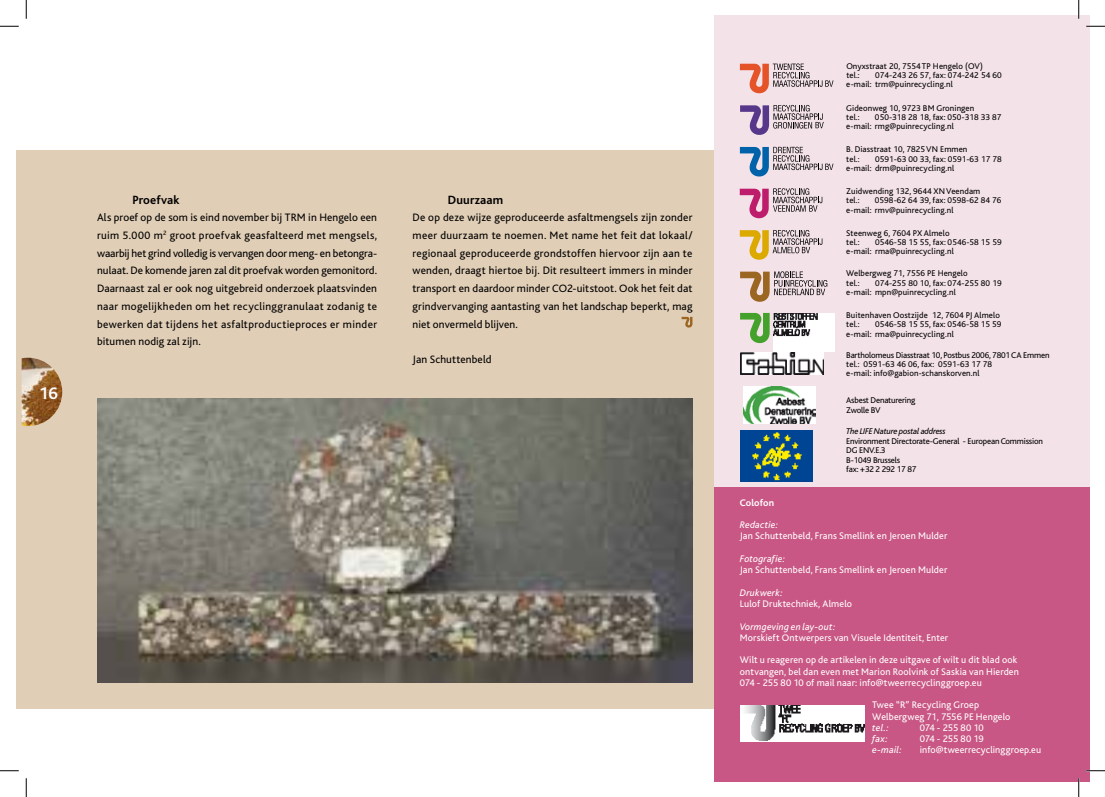
<style>
.page{position:relative;width:1105px;height:797px;background:#fff}
.page>*{position:absolute;margin:0;border:0;box-sizing:border-box;transform-origin:0 0}
.t1{font:700 17.5px "Bliss";color:#fff}
.t2{font:700 12.5px "Bliss";letter-spacing:.01em;color:#000}
.t3{font:11.25px/17.8px "Bliss";letter-spacing:.01em;color:#000;text-align:justify}
.t4{font:10px/11.2px "Bliss";letter-spacing:.01em;color:#fff}
.t5{font:italic 10px "Bliss";letter-spacing:.02em;color:#fff}
.t6{font:10px "Bliss";letter-spacing:-.01em;color:#fff}
.t7{font:10px "Bliss";letter-spacing:-.015em;color:#fff}
.t8{font:700 10px "Bliss";letter-spacing:.005em;color:#fff}
.t9{font:8.75px/9.4px "Bliss";letter-spacing:.01em;color:#000}
.t10{font:8.75px/9.4px "Bliss";letter-spacing:-.02em;color:#000}
.t11{font:italic 8.75px "Bliss";letter-spacing:-.02em;color:#000}
</style>
<div class="page">
<div style="left:16px;top:150px;width:1073px;height:559px;background:#e1ceb6"></div>
<div style="left:714px;top:16px;width:375px;height:500px;background:#f4e2e9"></div>
<div style="left:714px;top:487px;width:375px;height:294px;background:#c95785"></div>
<img style="left:740px;top:430px;width:72px;height:51px">
<img style="left:97px;top:398px;width:595px;height:284px">
<svg style="left:740px;top:147px;width:93px;height:30px"></svg>
<svg style="left:740px;top:63px;width:93px;height:31px"></svg>
<svg style="left:740px;top:188px;width:82px;height:31px"></svg>
<svg style="left:740px;top:105px;width:84px;height:30px"></svg>
<svg style="left:740px;top:230px;width:82px;height:30px"></svg>
<svg style="left:740px;top:271px;width:87px;height:78px"></svg>
<img style="left:740px;top:353px;width:84px;height:21px">
<img style="left:743px;top:386px;width:73px;height:37px">
<img style="left:774px;top:313px;width:61px;height:38px">
<img style="left:740px;top:705px;width:124px;height:36px">
<svg style="left:682px;top:317px;width:10px;height:11px"></svg>
<img style="left:22px;top:358px;width:40px;height:68px">
<svg style="left:0;top:25px;width:19px;height:2px"></svg>
<svg style="left:1086px;top:25px;width:19px;height:2px"></svg>
<svg style="left:0;top:770px;width:19px;height:1px"></svg>
<svg style="left:1086px;top:770px;width:19px;height:1px"></svg>
<svg style="left:25px;top:0;width:2px;height:19px"></svg>
<svg style="left:25px;top:778px;width:2px;height:19px"></svg>
<svg style="left:1078px;top:0;width:1px;height:19px"></svg>
<svg style="left:1078px;top:778px;width:1px;height:19px"></svg>
<h1 class="t1" style="left:39px;top:383px;width:20px">16</h1>
<h2 class="t2" style="left:133px;top:193px;width:49px">Proefvak</h2>
<p class="t3" style="left:97px;top:209px;width:281px">Als proef op de som is eind november bij TRM in Hengelo een ruim 5.000 m<sup>2</sup> groot proefvak geasfalteerd met mengsels, waarbij het grind volledig is vervangen door meng- en betongra&shy;nulaat. De komende jaren zal dit proefvak worden gemonitord.<br>Daarnaast zal er ook nog uitgebreid onderzoek plaatsvinden naar mogelijkheden om het recyclinggranulaat zodanig te bewerken dat tijdens het asfaltproductieproces er minder bitumen nodig zal zijn.</p>
<h2 class="t2" style="left:448px;top:193px;width:57px">Duurzaam</h2>
<p class="t3" style="left:412px;top:209px;width:281px">De op deze wijze geproduceerde asfaltmengsels zijn zonder meer duurzaam te noemen. Met name het feit dat lokaal/ regionaal geproduceerde grondstoffen hiervoor zijn aan te wenden, draagt hiertoe bij. Dit resulteert immers in minder transport en daardoor minder CO2-uitstoot. Ook het feit dat grindvervanging aantasting van het landschap beperkt, mag niet onvermeld blijven.</p>
<p class="t3" style="left:412px;top:351px;width:80px">Jan Schuttenbeld</p>
<p class="t9" style="left:846px;top:61px;width:138px">Onyxstraat 20, 7554 TP Hengelo (OV) tel.:</p>
<p class="t9" style="left:846px;top:71px;width:157px;text-indent:29px">074-243 26 57, fax: 074-242 54 60 e-mail: trm@puinrecycling.nl</p>
<p class="t9" style="left:846px;top:103px;width:129px">Gideonweg 10, 9723 BM Groningen tel.:</p>
<p class="t9" style="left:846px;top:113px;width:157px;text-indent:29px">050-318 28 18, fax: 050-318 33 87 e-mail: rmg@puinrecycling.nl</p>
<p class="t9" style="left:846px;top:145px;width:123px">B. Diasstraat 10, 7825 VN Emmen tel.:</p>
<p class="t9" style="left:846px;top:154px;width:157px;text-indent:29px">0591-63 00 33, fax: 0591-63 17 78 e-mail: drm@puinrecycling.nl</p>
<p class="t9" style="left:846px;top:187px;width:136px">Zuidwending 132, 9644 XN Veendam tel.:</p>
<p class="t9" style="left:846px;top:196px;width:157px;text-indent:29px">0598-62 64 39, fax: 0598-62 84 76 e-mail: rmv@puinrecycling.nl</p>
<p class="t9" style="left:846px;top:228px;width:105px">Steenweg 6, 7604 PX Almelo tel.:</p>
<p class="t9" style="left:846px;top:238px;width:157px;text-indent:29px">0546-58 15 55, fax: 0546-58 15 59 e-mail: rma@puinrecycling.nl</p>
<p class="t9" style="left:846px;top:269px;width:123px">Welbergweg 71, 7556 PE Hengelo tel.:</p>
<p class="t9" style="left:846px;top:278px;width:157px;text-indent:29px">074-255 80 10, fax: 074-255 80 19 e-mail: mpn@puinrecycling.nl</p>
<p class="t9" style="left:846px;top:310px;width:155px">Buitenhaven Oostzijde 12, 7604 PJ Almelo tel.:</p>
<p class="t9" style="left:846px;top:320px;width:157px;text-indent:29px">0546-58 15 55, fax: 0546-58 15 59 e-mail: rma@puinrecycling.nl</p>
<p class="t9" style="left:846px;top:350px;width:205px">Bartholomeus Diasstraat 10, Postbus 2006, 7801 CA Emmen tel.: 0591-63 46 06, fax: 0591-63 17 78<br>e-mail: info@gabion-schanskorven.nl</p>
<p class="t10" style="left:846px;top:396px;width:71px">Asbest Denaturering<br>Zwolle BV</p>
<p class="t11" style="left:846px;top:427px;width:101px">The LIFE Nature postal address</p>
<p class="t10" style="left:846px;top:436px;width:198px">Environment Directorate-General - European Commission<br>DG ENV.E.3<br>B-1049 Brussels<br>fax: +32 2 292 17 87</p>
<p class="t8" style="left:740px;top:497px;width:36px">Colofon</p>
<p class="t5" style="left:740px;top:520px;width:40px">Redactie:</p>
<p class="t4" style="left:740px;top:530px;width:209px">Jan Schuttenbeld, Frans Smellink en Jeroen Mulder</p>
<p class="t5" style="left:740px;top:553px;width:47px">Fotografie:</p>
<p class="t4" style="left:740px;top:564px;width:209px">Jan Schuttenbeld, Frans Smellink en Jeroen Mulder</p>
<p class="t5" style="left:740px;top:587px;width:45px">Drukwerk:</p>
<p class="t4" style="left:740px;top:598px;width:114px">Lulof Druktechniek, Almelo</p>
<p class="t5" style="left:740px;top:621px;width:97px">Vormgeving en lay-out:</p>
<p class="t4" style="left:740px;top:632px;width:210px">Morskieft Ontwerpers van Visuele Identiteit, Enter</p>
<p class="t4" style="left:740px;top:654px;width:281px">Wilt u reageren op de artikelen in deze uitgave of wilt u dit blad ook ontvangen, bel dan even met Marion Roolvink of Saskia van Hierden<br>074 - 255 80 10 of mail naar: info@tweerrecyclinggroep.eu</p>
<p class="t4" style="left:872px;top:699px;width:140px">Twee “R” Recycling Groep<br>Welbergweg 71, 7556 PE Hengelo</p>
<p class="t5" style="left:872px;top:722px;width:18px">tel.:</p>
<p class="t6" style="left:920px;top:722px;width:66px">074 - 255 80 10</p>
<p class="t5" style="left:872px;top:733px;width:17px">fax:</p>
<p class="t7" style="left:920px;top:733px;width:65px">074 - 255 80 19</p>
<p class="t5" style="left:872px;top:745px;width:31px">e-mail:</p>
<p class="t4" style="left:920px;top:744px;width:123px">info@tweerrecyclinggroep.eu</p>
</div>
